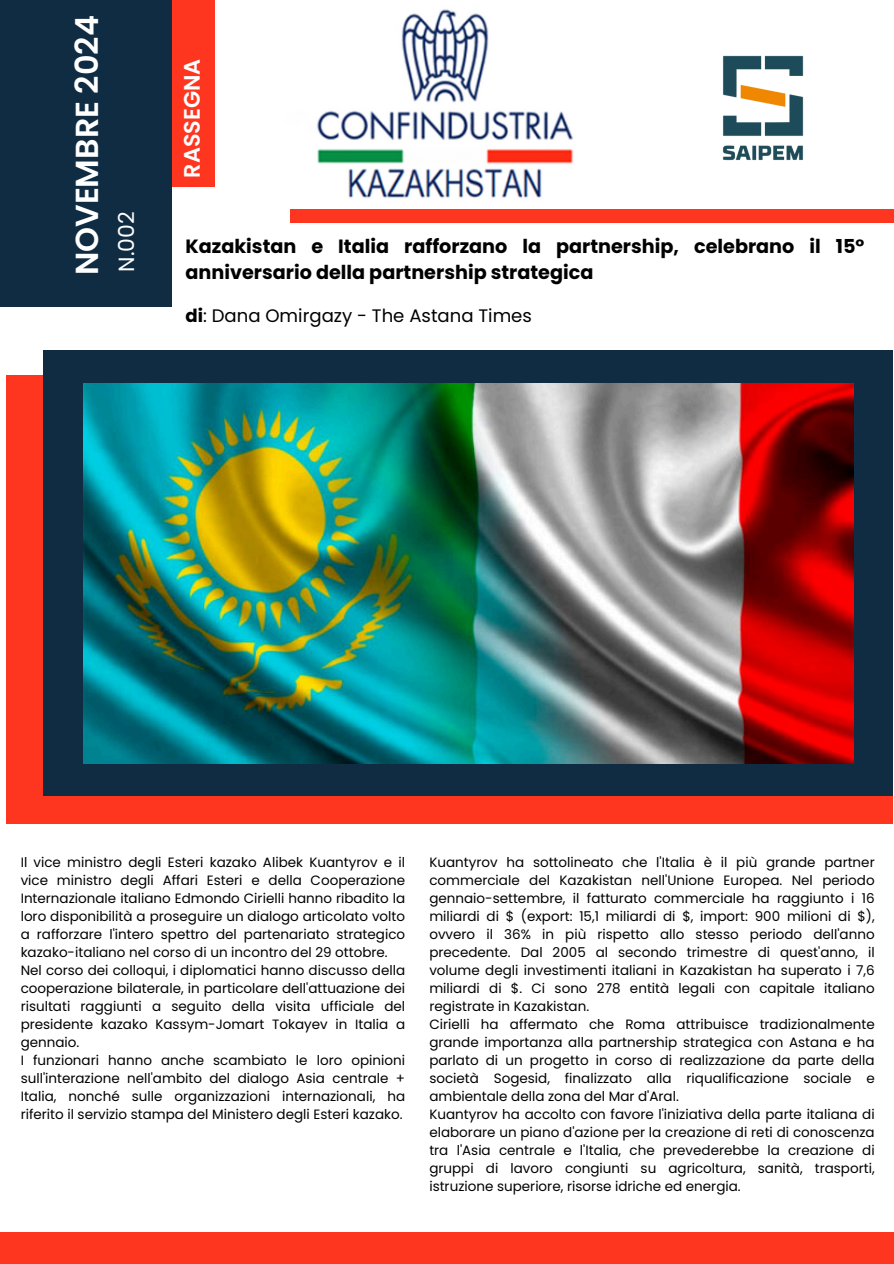
<style>
.page{position:relative;width:894px;height:1264px;background:#fff}
.page>*{position:absolute;margin:0;border:0;box-sizing:border-box;transform-origin:0 0}
.t1{font:600 31.8px "Poppins";color:#fff}
.t2{font:600 22.35px "Poppins";color:#fff}
.t3{font:21.9px "Poppins";color:#fff}
.t4{font:700 19.2px/25.8px "Poppins";color:#000}
.t5{font:18.15px "Poppins";color:#000}
.t6{font:13.5px/18px "Poppins";color:#000;text-align:justify}
.s1{font-weight:700}
</style>
<div class="page">
<div style="left:7px;top:375px;width:885px;height:448px;background:#ff361f"></div>
<img style="left:317px;top:9px;width:257px;height:189px">
<div style="left:290px;top:209px;width:603px;height:14px;background:#ff361f"></div>
<div style="left:0;top:1232px;width:893px;height:31px;background:#ff361f"></div>
<div style="left:43px;top:350px;width:850px;height:446px;background:#102c43"></div>
<div style="left:0;top:0;width:172px;height:307px;background:#102c43"></div>
<div style="left:172px;top:1px;width:42px;height:186px;background:#ff361f"></div>
<img style="left:722px;top:55px;width:82px;height:106px">
<img style="left:84px;top:383px;width:769px;height:380px">
<h3 class="t1" style="left:65px;top:275px;width:261px;rotate:-90deg">NOVEMBRE 2024</h3>
<h1 class="t3" style="left:111px;top:272px;width:62px;rotate:-90deg">N.002</h1>
<h2 class="t2" style="left:176px;top:178px;width:121px;rotate:-90deg">RASSEGNA</h2>
<p class="t4" style="left:185px;top:233px;width:680px">Kazakistan e Italia rafforzano la partnership, celebrano il 15° anniversario della partnership strategica</p>
<p class="t5" style="left:185px;top:303px;width:348px"><span class="s1">di</span>: Dana Omirgazy - The Astana Times</p>
<h5 class="t6" style="left:21px;top:853px;width:386px">Il vice ministro degli Esteri kazako Alibek Kuantyrov e il vice ministro degli Affari Esteri e della Cooperazione Internazionale italiano Edmondo Cirielli hanno ribadito la loro disponibilità a proseguire un dialogo articolato volto a rafforzare l'intero spettro del partenariato strategico kazako-italiano nel corso di un incontro del 29 ottobre.</h5>
<p class="t6" style="left:21px;top:961px;width:386px">Nel corso dei colloqui, i diplomatici hanno discusso della cooperazione bilaterale, in particolare dell'attuazione dei risultati raggiunti a seguito della visita ufficiale del presidente kazako Kassym-Jomart Tokayev in Italia a gennaio.</p>
<p class="t6" style="left:21px;top:1051px;width:386px">I funzionari hanno anche scambiato le loro opinioni sull'interazione nell'ambito del dialogo Asia centrale + Italia, nonché sulle organizzazioni internazionali, ha riferito il servizio stampa del Ministero degli Esteri kazako.</p>
<p class="t6" style="left:429px;top:853px;width:447px">Kuantyrov ha sottolineato che l'Italia è il più grande partner commerciale del Kazakistan nell'Unione Europea. Nel periodo gennaio-settembre, il fatturato commerciale ha raggiunto i 16 miliardi di $ (export: 15,1 miliardi di $, import: 900 milioni di $), ovvero il 36% in più rispetto allo stesso periodo dell'anno precedente. Dal 2005 al secondo trimestre di quest'anno, il volume degli investimenti italiani in Kazakistan ha superato i 7,6 miliardi di $. Ci sono 278 entità legali con capitale italiano registrate in Kazakistan.</p>
<p class="t6" style="left:429px;top:1015px;width:447px">Cirielli ha affermato che Roma attribuisce tradizionalmente grande importanza alla partnership strategica con Astana e ha parlato di un progetto in corso di realizzazione da parte della società Sogesid, finalizzato alla riqualificazione sociale e ambientale della zona del Mar d'Aral.</p>
<h4 class="t6" style="left:429px;top:1105px;width:447px">Kuantyrov ha accolto con favore l'iniziativa della parte italiana di elaborare un piano d'azione per la creazione di reti di conoscenza tra l'Asia centrale e l'Italia, che prevederebbe la creazione di gruppi di lavoro congiunti su agricoltura, sanità, trasporti, istruzione superiore, risorse idriche ed energia.</h4>
</div>
